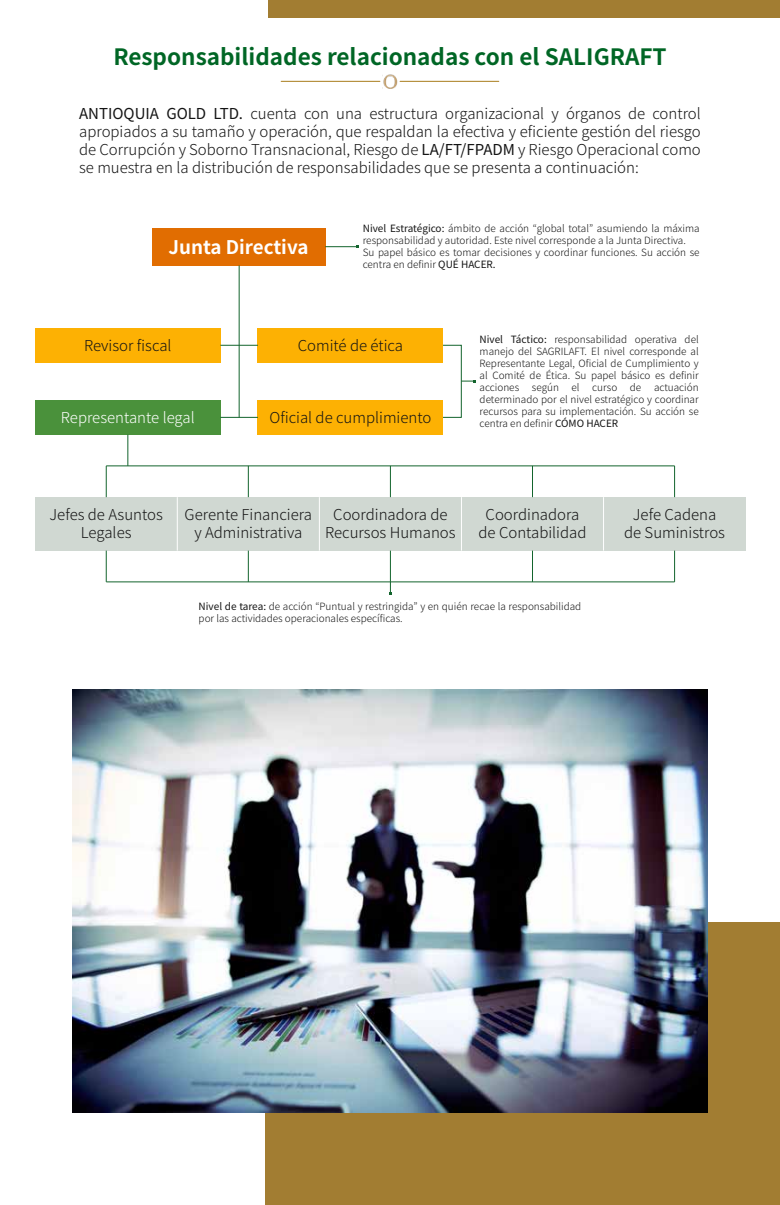
<style>
.page{position:relative;width:780px;height:1205px;background:#fff}
.page>*{position:absolute;margin:0;border:0;box-sizing:border-box;transform-origin:0 0}
.t1{font:700 22.5px "Noto Sans JP";color:#006625}
.t2{font:700 18.75px "Noto Sans JP";color:#fff}
.t3{font:300 15px/18px "Noto Sans JP";color:#141414;text-align:center}
.t4{font:300 15px "Noto Sans JP";color:#fff}
.t5{font:300 10px/12px "Noto Sans JP";color:#141414}
.s1{font-weight:400}
</style>
<div class="page">
<div style="left:266px;top:922px;width:514px;height:283px;background:#a27d32"></div>
<hr style="left:400px;top:81px;width:99px;height:1px;background:#a97c1c">
<hr style="left:281px;top:81px;width:99px;height:1px;background:#a97c1c">
<img style="left:383px;top:74px;width:14px;height:15px">
<div style="left:152px;top:228px;width:173px;height:37px;background:#e16d01"></div>
<div style="left:35px;top:328px;width:185px;height:34px;background:#fdb103"></div>
<div style="left:258px;top:328px;width:185px;height:34px;background:#fdb103"></div>
<div style="left:35px;top:400px;width:185px;height:35px;background:#4a913b"></div>
<div style="left:258px;top:400px;width:185px;height:35px;background:#fdb103"></div>
<div style="left:35px;top:497px;width:142px;height:54px;background:#d0d8d2"></div>
<div style="left:177px;top:497px;width:142px;height:54px;background:#d0d8d2"></div>
<div style="left:319px;top:497px;width:142px;height:54px;background:#d0d8d2"></div>
<div style="left:461px;top:497px;width:142px;height:54px;background:#d0d8d2"></div>
<div style="left:603px;top:497px;width:142px;height:54px;background:#d0d8d2"></div>
<hr style="left:177px;top:497px;width:1px;height:54px;background:#fff">
<hr style="left:319px;top:497px;width:1px;height:54px;background:#fff">
<hr style="left:461px;top:497px;width:1px;height:54px;background:#fff">
<hr style="left:603px;top:497px;width:1px;height:54px;background:#fff">
<hr style="left:220px;top:417px;width:38px;height:1px;background:#13642d">
<hr style="left:220px;top:345px;width:38px;height:1px;background:#13642d">
<hr style="left:239px;top:265px;width:1px;height:152px;background:#13642d">
<hr style="left:106px;top:466px;width:568px;height:1px;background:#13642d">
<hr style="left:106px;top:582px;width:568px;height:1px;background:#13642d">
<hr style="left:106px;top:466px;width:1px;height:31px;background:#13642d">
<hr style="left:248px;top:466px;width:1px;height:31px;background:#13642d">
<hr style="left:390px;top:466px;width:1px;height:31px;background:#13642d">
<hr style="left:532px;top:466px;width:1px;height:31px;background:#13642d">
<hr style="left:674px;top:466px;width:1px;height:31px;background:#13642d">
<hr style="left:106px;top:551px;width:1px;height:31px;background:#13642d">
<hr style="left:248px;top:551px;width:1px;height:31px;background:#13642d">
<hr style="left:390px;top:551px;width:1px;height:31px;background:#13642d">
<hr style="left:532px;top:551px;width:1px;height:31px;background:#13642d">
<hr style="left:674px;top:551px;width:1px;height:31px;background:#13642d">
<hr style="left:128px;top:435px;width:1px;height:31px;background:#13642d">
<hr style="left:325px;top:246px;width:33px;height:1px;background:#13642d">
<svg style="left:461px;top:380px;width:14px;height:2px"></svg>
<svg style="left:389px;top:582px;width:2px;height:13px"></svg>
<img style="left:72px;top:689px;width:635px;height:423px">
<div style="left:269px;top:0;width:511px;height:18px;background:#a27d32"></div>
<h1 class="t1" style="left:113px;top:44px;width:555px">Responsabilidades relacionadas con el SALIGRAFT</h1>
<p class="t3" style="left:79px;top:104px;width:623px;text-align:justify"><span class="s1">ANTIOQUIA GOLD LTD.</span> cuenta con una estructura organizacional y órganos de control apropiados a su tamaño y operación, que respaldan la efectiva y eficiente gestión del riesgo de Corrupción y Soborno Transnacional, Riesgo de <span class="s1">LA/FT/FPADM</span> y Riesgo Operacional como se muestra en la distribución de responsabilidades que se presenta a continuación:</p>
<h2 class="t2" style="left:168px;top:237px;width:142px">Junta Directiva</h2>
<p class="t5" style="left:363px;top:222px;width:338px"><span class="s1">Nivel Estratégico:</span> ámbito de acción “global total” asumiendo la máxima responsabilidad y autoridad. Este nivel corresponde a la Junta Directiva.<br>Su papel básico es tomar decisiones y coordinar funciones. Su acción se centra en definir <span class="s1">QUÉ HACER.</span></p>
<h3 class="t3" style="left:84px;top:337px;width:89px">Revisor fiscal</h3>
<h3 class="t3" style="left:298px;top:337px;width:107px">Comité de ética</h3>
<h3 class="t4" style="left:61px;top:409px;width:135px">Representante legal</h3>
<h3 class="t3" style="left:269px;top:409px;width:163px">Oficial de cumplimiento</h3>
<p class="t5" style="left:479px;top:333px;width:220px;text-align:justify"><span class="s1">Nivel Táctico:</span> responsabilidad operativa del manejo del SAGRILAFT. El nivel corresponde al Representante Legal, Oficial de Cumplimiento y al Comité de Ética. Su papel básico es definir acciones</p>
<p class="t5" style="left:479px;top:381px;width:220px;text-align:justify;text-indent:174px">actuación determinado por el nivel estratégico y coordinar recursos para su implementación. Su acción se centra en definir <span class="s1">CÓMO HACER</span></p>
<p class="t5" style="left:532px;top:381px;width:29px">según</p>
<p class="t5" style="left:571px;top:381px;width:10px">el</p>
<p class="t5" style="left:592px;top:381px;width:26px">curso</p>
<p class="t5" style="left:630px;top:381px;width:13px">de</p>
<h3 class="t3" style="left:50px;top:506px;width:115px">Jefes de Asuntos<br>Legales</h3>
<h3 class="t3" style="left:185px;top:506px;width:129px">Gerente Financiera y Administrativa</h3>
<h3 class="t3" style="left:325px;top:506px;width:132px">Coordinadora de<br>Recursos Humanos</h3>
<h3 class="t3" style="left:478px;top:506px;width:109px">Coordinadora de Contabilidad</h3>
<h3 class="t3" style="left:624px;top:506px;width:102px">Jefe Cadena de Suministros</h3>
<p class="t5" style="left:199px;top:600px;width:384px"><span class="s1">Nivel de tarea:</span> de acción “Puntual y restringida” y en quién recae la responsabilidad por las actividades operacionales específicas.</p>
</div>
